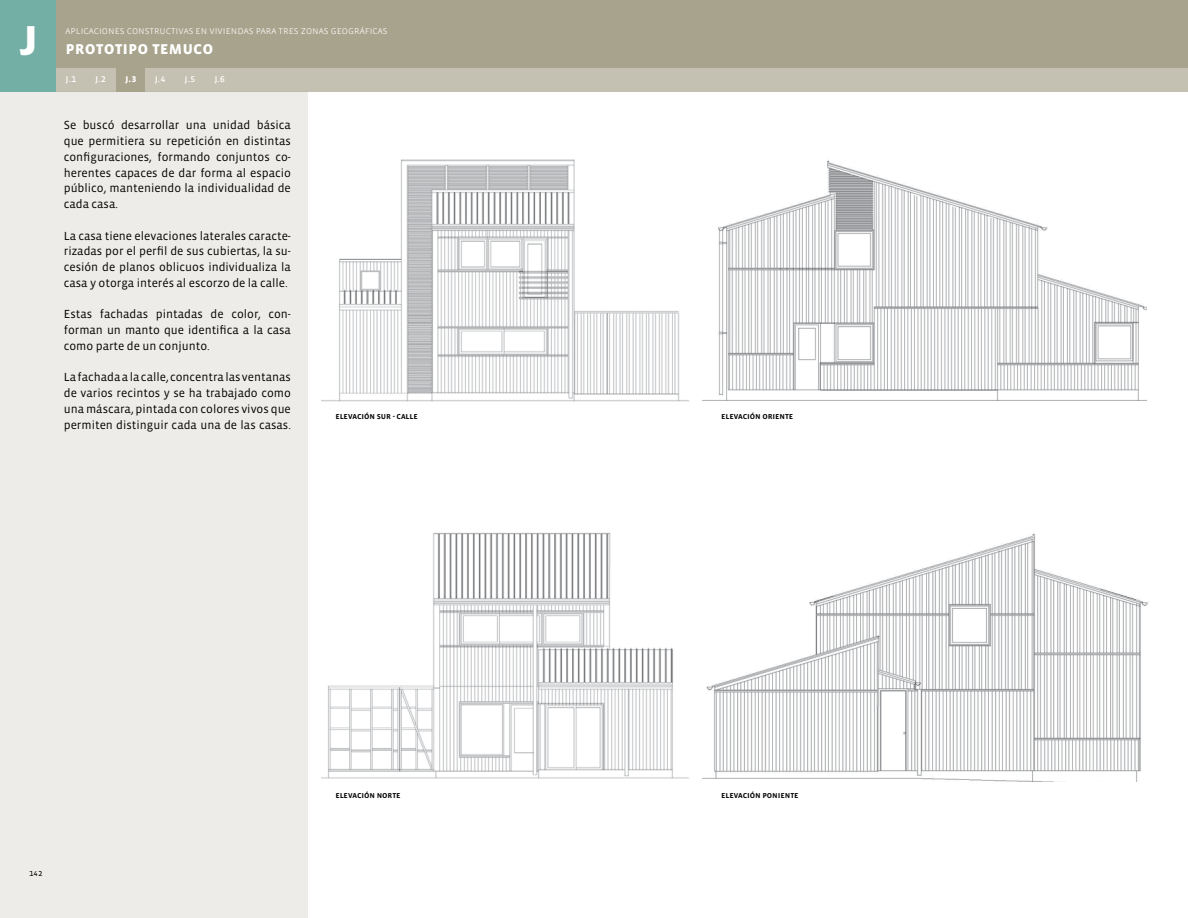
<style>
.page{position:relative;width:1188px;height:918px;background:#fff}
.page>*{position:absolute;margin:0;border:0;box-sizing:border-box;transform-origin:0 0}
.t1{font:700 41.85px "Whitney";color:#fff}
.t2{font:18px "Vista Sans SC Bold";color:#fff}
.t3{font:12px/15.8px "Vista Sans";color:#000;text-align:justify}
.t4{font:10.5px "Vista Sans SC Light";color:#fff}
.t5{font:10.5px "Vista Sans SC Reg";color:#fff}
.t6{font:10.5px "Vista Sans SC Bold";color:#fff}
.t7{font:9px "Vista Sans SC Med";letter-spacing:-.01em;color:#000}
.t8{font:9px "Vista Sans SC Book";color:#000}
</style>
<div class="page">
<div style="left:0;top:0;width:1188px;height:68px;background:#a8a38c"></div>
<div style="left:0;top:68px;width:1188px;height:24px;background:#c5c1b2"></div>
<div style="left:0;top:92px;width:308px;height:826px;background:#edece8"></div>
<div style="left:0;top:0;width:56px;height:92px;background:#73afa5"></div>
<div style="left:116px;top:68px;width:29px;height:24px;background:#a8a38c"></div>
<img style="left:322px;top:159px;width:368px;height:243px">
<img style="left:703px;top:160px;width:443px;height:241px">
<img style="left:322px;top:532px;width:367px;height:247px">
<img style="left:703px;top:534px;width:445px;height:248px">
<h1 class="t1" style="left:19px;top:15px;width:19px">J</h1>
<p class="t4" style="left:66px;top:25px;width:324px">aplicaciones constructivas en viviendas para tres zonas geográficas</p>
<h2 class="t2" style="left:66px;top:38px;width:149px">prototipo temuco</h2>
<p class="t5" style="left:66px;top:73px;width:12px">j.1</p>
<p class="t5" style="left:95px;top:73px;width:12px">j.2</p>
<p class="t6" style="left:125px;top:73px;width:13px">j.3</p>
<p class="t5" style="left:155px;top:73px;width:12px">j.4</p>
<p class="t5" style="left:185px;top:73px;width:12px">j.5</p>
<p class="t5" style="left:214px;top:73px;width:12px">j.6</p>
<p class="t3" style="left:64px;top:118px;width:229px">Se buscó desarrollar una unidad básica que permitiera su repetición en distintas configuraciones, formando conjuntos co&shy;herentes capaces de dar forma al espacio público, manteniendo la individualidad de cada casa.</p>
<p class="t3" style="left:64px;top:228px;width:229px">La casa tiene elevaciones laterales caracte&shy;rizadas por el perfil de sus cubiertas, la su&shy;cesión de planos oblicuos individualiza la casa y otorga interés al escorzo de la calle.</p>
<p class="t3" style="left:64px;top:307px;width:229px">Estas fachadas pintadas de color, con&shy;forman un manto que identifica a la casa como parte de un conjunto.</p>
<p class="t3" style="left:64px;top:370px;width:229px">La fachada a la calle, concentra las ventanas de varios recintos y se ha trabajado como una máscara, pintada con colores vivos que permiten distinguir cada una de las casas.</p>
<p class="t7" style="left:335px;top:411px;width:84px">elevación sur - calle</p>
<p class="t7" style="left:721px;top:411px;width:74px">elevación oriente</p>
<p class="t8" style="left:29px;top:868px;width:15px">142</p>
<p class="t7" style="left:335px;top:790px;width:67px">elevación norte</p>
<p class="t7" style="left:721px;top:790px;width:79px">elevación poniente</p>
</div>
